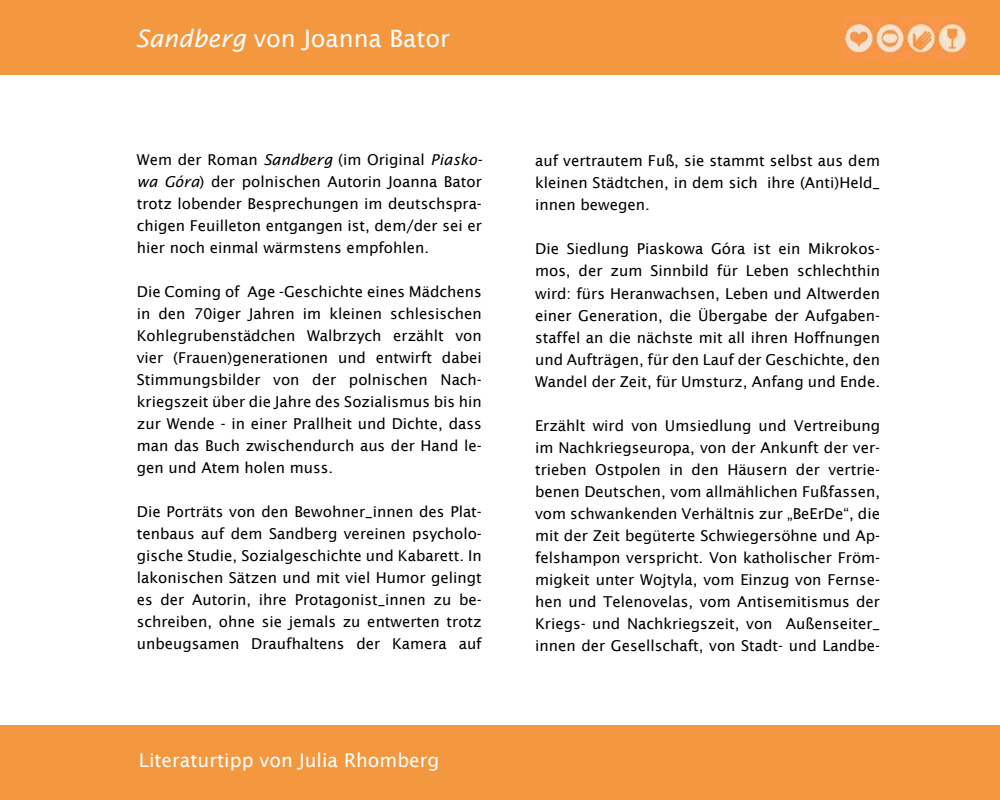
<style>
.page{position:relative;width:1000px;height:800px;background:#fff}
.page>*{position:absolute;margin:0;border:0;box-sizing:border-box;transform-origin:0 0}
.t1{font:24px "Lucida Sans";color:#fbfbfb}
.t2{font:19px "Lucida Sans";color:#fff}
.t3{font:15px/22px "Lucida Sans";color:#000;text-align:justify}
.s1{font-style:italic}
</style>
<div class="page">
<div style="left:1px;top:0;width:999px;height:75px;background:#f3983f"></div>
<div style="left:1px;top:726px;width:999px;height:74px;background:#f3983f"></div>
<img style="left:842px;top:17px;width:127px;height:44px">
<h1 class="t1" style="left:135px;top:25px;width:316px"><span class="s1">Sandberg</span> von Joanna Bator</h1>
<p class="t3" style="left:137px;top:149px;width:347px">Wem der Roman <span class="s1">Sandberg</span> (im Original <span class="s1">Piasko&shy;wa Góra</span>) der polnischen Autorin Joanna Bator trotz lobender Besprechungen im deutschspra&shy;chigen Feuilleton entgangen ist, dem/der sei er hier noch einmal wärmstens empfohlen.</p>
<p class="t3" style="left:137px;top:281px;width:347px">Die Coming of Age -Geschichte eines Mädchens in den 70iger Jahren im kleinen schlesischen Kohlegrubenstädchen Walbrzych erzählt von vier (Frauen)generationen und entwirft dabei Stimmungsbilder von der polnischen Nach&shy;kriegszeit über die Jahre des Sozialismus bis hin zur Wende - in einer Prallheit und Dichte, dass man das Buch zwischendurch aus der Hand le&shy;gen und Atem holen muss.</p>
<p class="t3" style="left:137px;top:501px;width:347px">Die Porträts von den Bewohner_innen des Plat&shy;tenbaus auf dem Sandberg vereinen psycholo&shy;gische Studie, Sozialgeschichte und Kabarett. In lakonischen Sätzen und mit viel Humor gelingt es der Autorin, ihre Protagonist_innen zu be&shy;schreiben, ohne sie jemals zu entwerten trotz unbeugsamen Draufhaltens der Kamera auf</p>
<p class="t2" style="left:139px;top:749px;width:302px">Literaturtipp von Julia Rhomberg</p>
<p class="t3" style="left:535px;top:150px;width:346px">auf vertrautem Fuß, sie stammt selbst aus dem kleinen Städtchen, in dem sich ihre (Anti)Held_ innen bewegen.</p>
<p class="t3" style="left:535px;top:238px;width:347px">Die Siedlung Piaskowa Góra ist ein Mikrokos&shy;mos, der zum Sinnbild für Leben schlechthin wird: fürs Heranwachsen, Leben und Altwerden einer Generation, die Übergabe der Aufgaben&shy;staffel an die nächste mit all ihren Hoffnungen und Aufträgen, für den Lauf der Geschichte, den Wandel der Zeit, für Umsturz, Anfang und Ende.</p>
<p class="t3" style="left:535px;top:414px;width:346px">Erzählt wird von Umsiedlung und Vertreibung im Nachkriegseuropa, von der Ankunft der ver&shy;trieben Ostpolen in den Häusern der vertrie&shy;benen Deutschen, vom allmählichen Fußfassen, vom schwankenden Verhältnis zur „BeErDe“, die mit der Zeit begüterte Schwiegersöhne und Ap&shy;felshampon verspricht. Von katholischer Fröm&shy;migkeit unter Wojtyla, vom Einzug von Fernse&shy;hen und Telenovelas, vom Antisemitismus der Kriegs- und Nachkriegszeit, von Außenseiter_ innen der Gesellschaft, von Stadt- und Landbe-</p>
</div>
